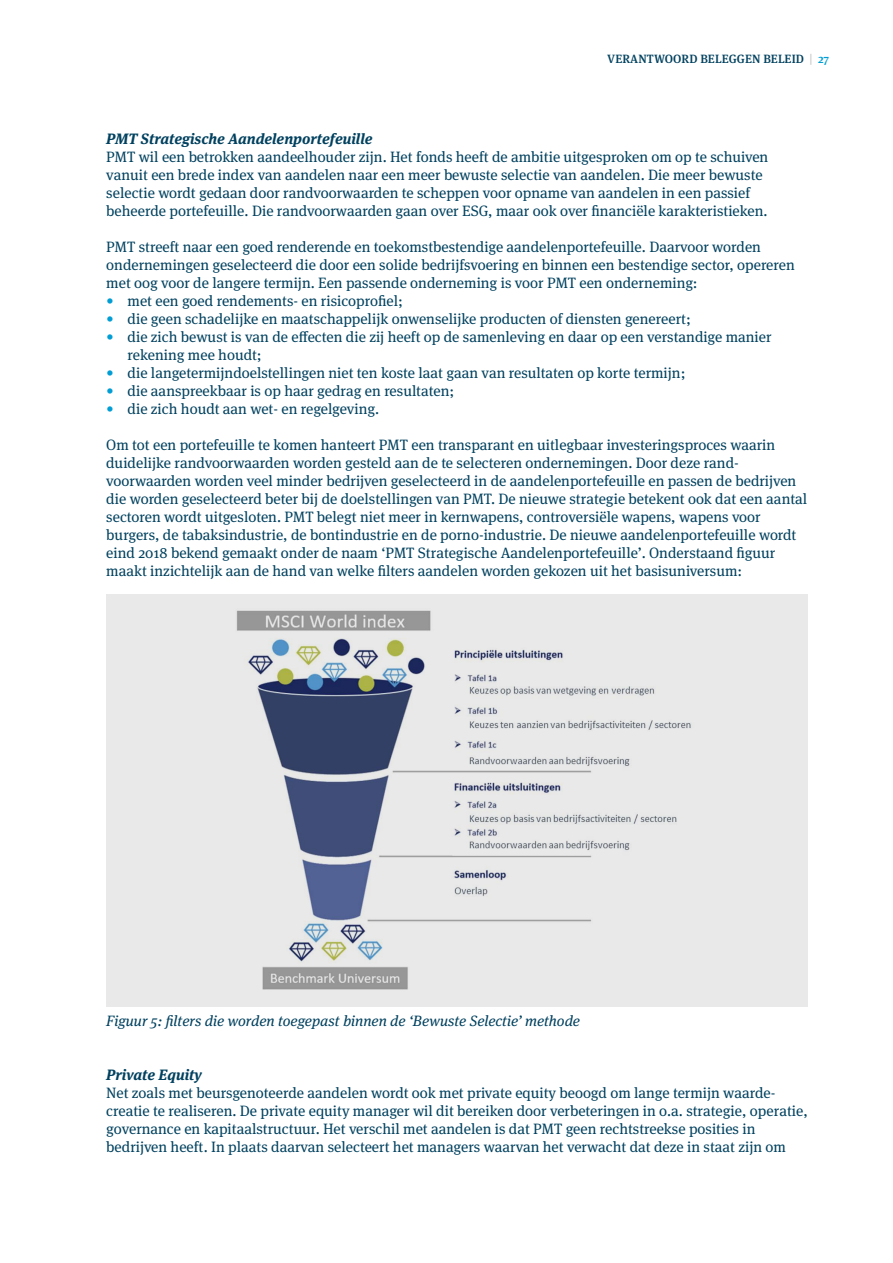
<style>
.page{position:relative;width:893px;height:1263px;background:#fff}
.page>*{position:absolute;margin:0;border:0;box-sizing:border-box;transform-origin:0 0}
.t1{font:15px/18px "Meta Serif OT";color:#00415f}
.t2{font:italic 15px "Meta Serif OT";color:#00415f}
.t3{font:italic 700 15px "Meta Serif OT";color:#00415f}
.t4{font:500 12px "Meta Serif OT";letter-spacing:.01em;color:#00415f}
.s1{color:#c6c6c6}
.s2{color:#009ed4}
</style>
<div class="page">
<div style="left:106px;top:594px;width:702px;height:412px;background:#e9e9e9"></div>
<img style="left:236px;top:610px;width:455px;height:380px">
<p class="t4" style="left:607px;top:51px;width:224px">VERANTWOORD BELEGGEN BELEID <span class="s1">|</span> <span class="s2">27</span></p>
<p class="t3" style="left:106px;top:130px;width:268px">PMT Strategische Aandelenportefeuille</p>
<p class="t1" style="left:106px;top:148px;width:663px">PMT wil een betrokken aandeelhouder zijn. Het fonds heeft de ambitie uitgesproken om op te schuiven vanuit een brede index van aandelen naar een meer bewuste selectie van aandelen. Die meer bewuste selectie wordt gedaan door randvoorwaarden te scheppen voor opname van aandelen in een passief beheerde portefeuille. Die randvoorwaarden gaan over ESG, maar ook over financiële karakteristieken.</p>
<p class="t1" style="left:106px;top:238px;width:690px">PMT streeft naar een goed renderende en toekomstbestendige aandelenportefeuille. Daarvoor worden ondernemingen geselecteerd die door een solide bedrijfsvoering en binnen een bestendige sector, opereren met oog voor de langere termijn. Een passende onderneming is voor PMT een onderneming:</p>
<p class="t1" style="left:106px;top:292px;width:298px"><span class="s2">•</span> met een goed rendements- en risicoprofiel;</p>
<p class="t1" style="left:106px;top:310px;width:586px"><span class="s2">•</span> die geen schadelijke en maatschappelijk onwenselijke producten of diensten genereert;</p>
<p class="t1" style="left:128px;top:328px;width:646px;text-indent:-21px"><span class="s2">•</span> die zich bewust is van de effecten die zij heeft op de samenleving en daar op een verstandige manier rekening mee houdt;</p>
<p class="t1" style="left:106px;top:364px;width:581px"><span class="s2">•</span> die langetermijndoelstellingen niet ten koste laat gaan van resultaten op korte termijn;</p>
<p class="t1" style="left:106px;top:382px;width:350px"><span class="s2">•</span> die aanspreekbaar is op haar gedrag en resultaten;</p>
<p class="t1" style="left:106px;top:400px;width:274px"><span class="s2">•</span> die zich houdt aan wet- en regelgeving.</p>
<p class="t1" style="left:106px;top:436px;width:702px">Om tot een portefeuille te komen hanteert PMT een transparant en uitlegbaar investeringsproces waarin duidelijke randvoorwaarden worden gesteld aan de te selecteren ondernemingen. Door deze rand&shy;voorwaarden worden veel minder bedrijven geselecteerd in de aandelenportefeuille en passen de bedrijven die worden geselecteerd beter bij de doelstellingen van PMT. De nieuwe strategie betekent ook dat een aantal sectoren wordt uitgesloten. PMT belegt niet meer in kernwapens, controversiële wapens, wapens voor burgers, de tabaksindustrie, de bontindustrie en de porno-industrie. De nieuwe aandelenportefeuille wordt eind 2018 bekend gemaakt onder de naam ‘PMT Strategische Aandelenportefeuille’. Onderstaand figuur maakt inzichtelijk aan de hand van welke filters aandelen worden gekozen uit het basisuniversum:</p>
<p class="t2" style="left:106px;top:1012px;width:475px">Figuur 5: filters die worden toegepast binnen de ‘Bewuste Selectie’ methode</p>
<p class="t3" style="left:106px;top:1066px;width:97px">Private Equity</p>
<p class="t1" style="left:106px;top:1084px;width:703px">Net zoals met beursgenoteerde aandelen wordt ook met private equity beoogd om lange termijn waarde&shy;creatie te realiseren. De private equity manager wil dit bereiken door verbeteringen in o.a. strategie, operatie, governance en kapitaalstructuur. Het verschil met aandelen is dat PMT geen rechtstreekse posities in bedrijven heeft. In plaats daarvan selecteert het managers waarvan het verwacht dat deze in staat zijn om</p>
</div>
